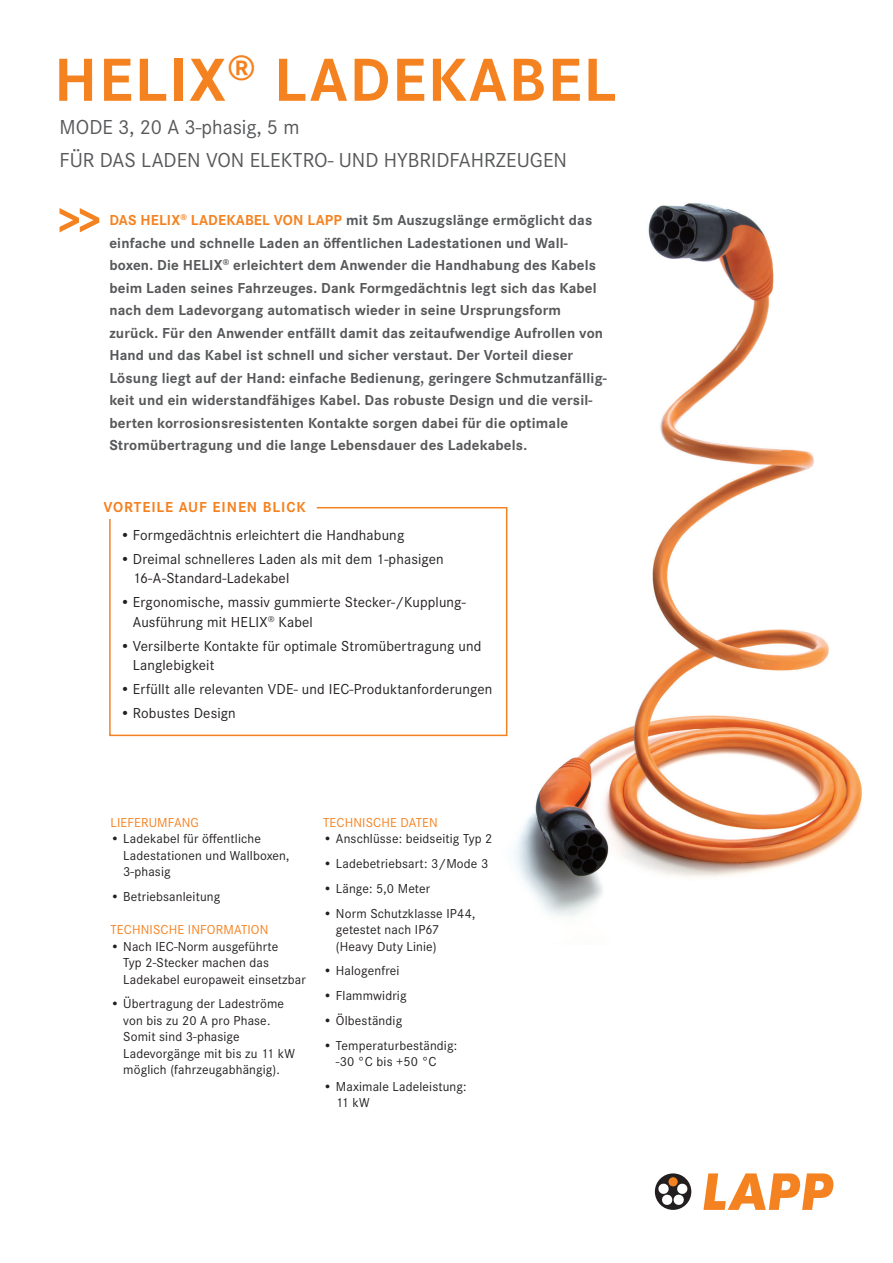
<style>
.page{position:relative;width:893px;height:1263px;background:#fff}
.page>*{position:absolute;margin:0;border:0;box-sizing:border-box;transform-origin:0 0}
.t1{font:700 63px "Corporate STOT";letter-spacing:.03em;color:#f58220}
.t2{font:21px/33px "Corporate STOT";color:#57585a}
.t3{font:700 15px/22.5px "Corporate STOT";letter-spacing:.01em;color:#57585a}
.t4{font:15px/19.5px "Corporate STOT";letter-spacing:.01em;color:#231f20}
.t5{font:700 15px "Corporate STOT";letter-spacing:.06em;color:#f58220}
.t6{font:13.5px/16.5px "Corporate STOT";letter-spacing:.01em;color:#231f20}
.t7{font:13.5px "Corporate STOT";letter-spacing:.01em;color:#f58220}
.s1{color:#f58220}
</style>
<div class="page">
<svg style="left:703px;top:1173px;width:130px;height:37px"></svg>
<svg style="left:655px;top:1173px;width:36px;height:37px"></svg>
<div style="left:668px;top:1177px;width:10px;height:10px;background:#f58220;border-radius:50%"></div>
<div style="left:668px;top:1177px;width:10px;height:10px;border:1px solid #231f20;border-radius:50%"></div>
<img style="left:464px;top:203px;width:398px;height:714px">
<svg style="left:60px;top:208px;width:39px;height:24px"></svg>
<div style="left:109px;top:507px;width:398px;height:229px;border:2px solid #f58220"></div>
<div style="left:103px;top:495px;width:213px;height:23px;background:#fff"></div>
<h1 class="t1" style="left:54px;top:44px;width:563px">HELIX<sup>®</sup> LADEKABEL</h1>
<h2 class="t2" style="left:60px;top:110px;width:509px">MODE 3, 20 A 3-phasig, 5 m<br>FÜR DAS LADEN VON ELEKTRO- UND HYBRIDFAHRZEUGEN</h2>
<p class="t3" style="left:109px;top:210px;width:499px"><span class="s1">DAS HELIX</span><sup>®</sup> <span class="s1">LADEKABEL VON LAPP</span> mit 5m Auszugslänge ermöglicht das einfache und schnelle Laden an öffentlichen Ladestationen und Wall&shy;boxen. Die HELIX<sup>®</sup> erleichtert dem Anwender die Handhabung des Kabels beim Laden seines Fahrzeuges. Dank Formgedächtnis legt sich das Kabel nach dem Ladevorgang automatisch wieder in seine Ursprungsform zurück. Für den Anwender entfällt damit das zeitaufwendige Aufrollen von Hand und das Kabel ist schnell und sicher verstaut. Der Vorteil dieser Lösung liegt auf der Hand: einfache Bedienung, geringere Schmutzanfällig&shy;keit und ein widerstandfähiges Kabel. Das robuste Design und die versil&shy;berten korrosionsresistenten Kontakte sorgen dabei für die optimale Stromübertragung und die lange Lebensdauer des Ladekabels.</p>
<p class="t5" style="left:104px;top:499px;width:204px">VORTEILE AUF EINEN BLICK</p>
<p class="t4" style="left:120px;top:525px;width:286px">• Formgedächtnis erleichtert die Handhabung</p>
<p class="t4" style="left:133px;top:549px;width:312px;text-indent:-13px">• Dreimal schnelleres Laden als mit dem 1-phasigen<br>16-A-Standard-Ladekabel</p>
<p class="t4" style="left:133px;top:592px;width:334px;text-indent:-13px">• Ergonomische, massiv gummierte Stecker-/Kupplung-<br>Ausführung mit HELIX<sup>®</sup> Kabel</p>
<p class="t4" style="left:133px;top:636px;width:350px;text-indent:-13px">• Versilberte Kontakte für optimale Stromübertragung und<br>Langlebigkeit</p>
<p class="t4" style="left:120px;top:679px;width:374px">• Erfüllt alle relevanten VDE- und IEC-Produktanforderungen</p>
<p class="t4" style="left:120px;top:703px;width:117px">• Robustes Design</p>
<p class="t7" style="left:111px;top:815px;width:90px">LIEFERUMFANG</p>
<p class="t6" style="left:123px;top:831px;width:168px;text-indent:-13px">• Ladekabel für öffentliche<br>Ladestationen und Wallboxen,<br>3-phasig</p>
<p class="t6" style="left:111px;top:888px;width:111px">• Betriebsanleitung</p>
<p class="t7" style="left:111px;top:922px;width:159px">TECHNISCHE INFORMATION</p>
<p class="t6" style="left:123px;top:938px;width:184px;text-indent:-13px">• Nach IEC-Norm ausgeführte<br>Typ 2-Stecker machen das<br>Ladekabel europaweit einsetzbar</p>
<p class="t6" style="left:123px;top:996px;width:173px;text-indent:-13px">• Übertragung der Ladeströme von bis zu 20 A pro Phase.<br>Somit sind 3-phasige<br>Ladevorgänge mit bis zu 11 kW möglich (fahrzeugabhängig).</p>
<p class="t7" style="left:323px;top:815px;width:116px">TECHNISCHE DATEN</p>
<p class="t6" style="left:323px;top:831px;width:171px">• Anschlüsse: beidseitig Typ 2</p>
<p class="t6" style="left:323px;top:855px;width:167px">• Ladebetriebsart: 3/Mode 3</p>
<p class="t6" style="left:323px;top:880px;width:109px">• Länge: 5,0 Meter</p>
<p class="t6" style="left:336px;top:905px;width:141px;text-indent:-13px">• Norm Schutzklasse IP44, getestet nach IP67 (Heavy Duty Linie)</p>
<p class="t6" style="left:323px;top:963px;width:78px">• Halogenfrei</p>
<p class="t6" style="left:323px;top:987px;width:85px">• Flammwidrig</p>
<p class="t6" style="left:323px;top:1012px;width:81px">• Ölbeständig</p>
<p class="t6" style="left:323px;top:1037px;width:136px;text-align:center">• Temperaturbeständig: -30 °C bis +50 °C</p>
<p class="t6" style="left:336px;top:1078px;width:132px;text-indent:-13px">• Maximale Ladeleistung:<br>11 kW</p>
</div>
